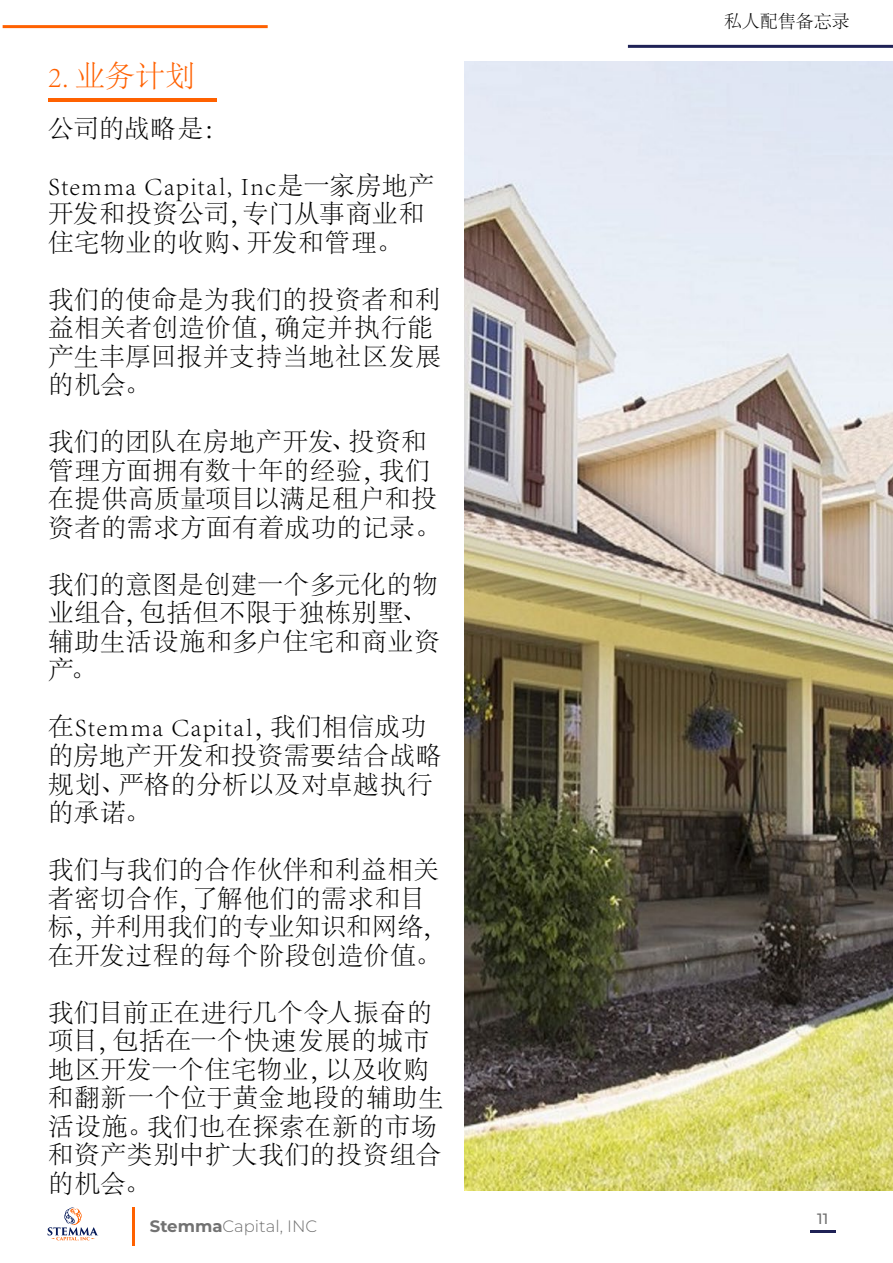
<style>
.page{position:relative;width:893px;height:1263px;background:#fff}
.page>*{position:absolute;margin:0;border:0;box-sizing:border-box;transform-origin:0 0}
.t1{font:300 30px "Adobe Song Std";color:#ff6100}
.t2{font:300 25.5px/28.5px "Adobe Song Std";letter-spacing:.03em;color:#000}
.t3{font:300 18px "Adobe Song Std";color:#000}
.t4{font:300 16.5px "Montserrat";color:#727272}
.t5{font:500 15px "Montserrat";color:#727272}
.s1{font-weight:700}
</style>
<div class="page">
<hr style="left:810px;top:1231px;width:26px;height:2px;background:#1f2256">
<hr style="left:3px;top:25px;width:265px;height:3px;background:#ff6100">
<hr style="left:133px;top:1207px;width:2px;height:39px;background:#ff6100">
<hr style="left:628px;top:45px;width:265px;height:3px;background:#1f2256">
<svg style="left:48px;top:1207px;width:50px;height:34px"></svg>
<hr style="left:48px;top:98px;width:169px;height:3px;background:#ff6100">
<img style="left:464px;top:62px;width:429px;height:1129px">
<p class="t1" style="left:48px;top:60px;width:149px">2. 业务计划</p>
<p class="t2" style="left:48px;top:115px;width:182px">公司的战略是：</p>
<p class="t2" style="left:48px;top:172px;width:387px">Stemma Capital, Inc是一家房地产开发和投资公司，专门从事商业和住宅物业的收购、开发和管理。</p>
<p class="t2" style="left:48px;top:286px;width:394px">我们的使命是为我们的投资者和利益相关者创造价值，确定并执行能产生丰厚回报并支持当地社区发展的机会。</p>
<p class="t2" style="left:48px;top:429px;width:394px">我们的团队在房地产开发、投资和管理方面拥有数十年的经验，我们在提供高质量项目以满足租户和投资者的需求方面有着成功的记录。</p>
<p class="t2" style="left:48px;top:571px;width:393px">我们的意图是创建一个多元化的物业组合，包括但不限于独栋别墅、辅助生活设施和多户住宅和商业资产。</p>
<p class="t2" style="left:48px;top:714px;width:395px">在Stemma Capital，我们相信成功的房地产开发和投资需要结合战略规划、严格的分析以及对卓越执行的承诺。</p>
<p class="t2" style="left:48px;top:856px;width:400px">我们与我们的合作伙伴和利益相关者密切合作，了解他们的需求和目标，并利用我们的专业知识和网络，在开发过程的每个阶段创造价值。</p>
<p class="t2" style="left:48px;top:999px;width:397px">我们目前正在进行几个令人振奋的项目，包括在一个快速发展的城市地区开发一个住宅物业，以及收购和翻新一个位于黄金地段的辅助生活设施。我们也在探索在新的市场和资产类别中扩大我们的投资组合的机会。</p>
<p class="t4" style="left:150px;top:1215px;width:169px"><span class="s1">Stemma</span>Capital, INC</p>
<p class="t3" style="left:724px;top:11px;width:127px">私人配售备忘录</p>
<p class="t5" style="left:817px;top:1209px;width:13px">11</p>
</div>
